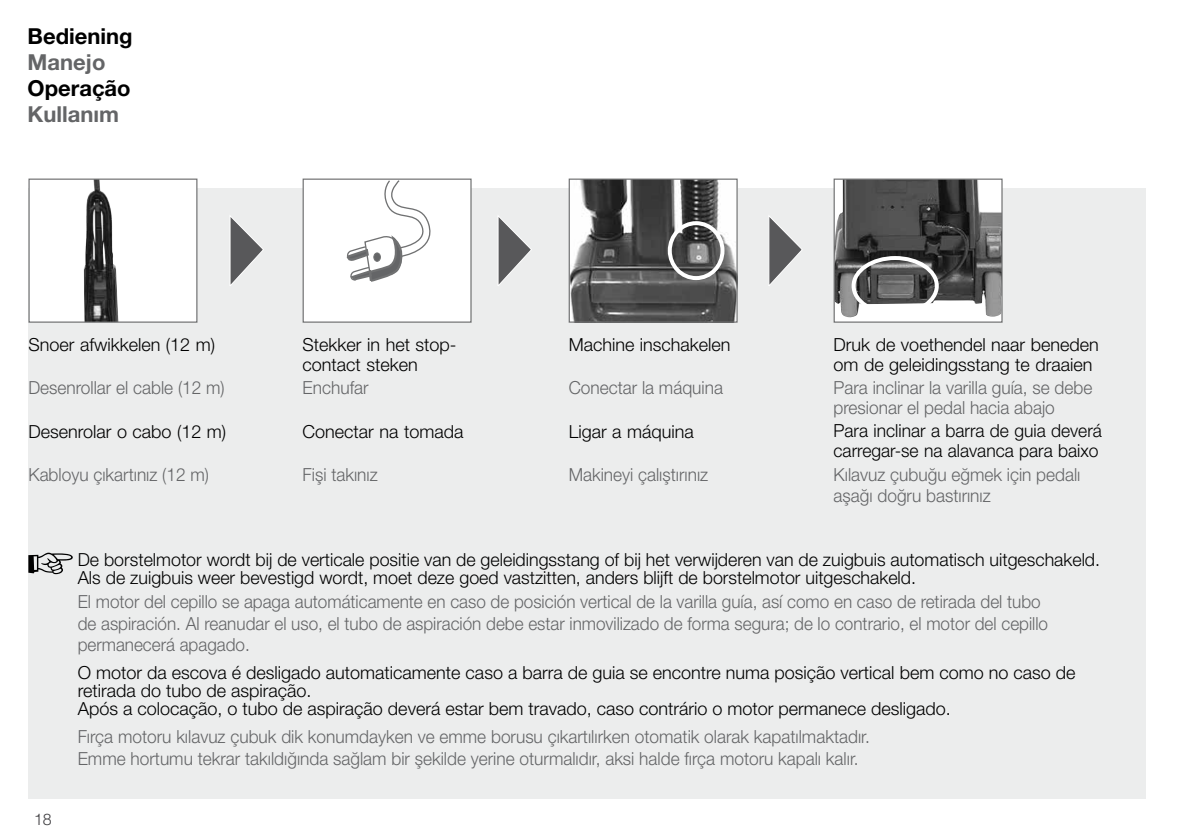
<style>
.page{position:relative;width:1191px;height:840px;background:#fff}
.page>*{position:absolute;margin:0;border:0;box-sizing:border-box;transform-origin:0 0}
.t1{font:700 22px "Helvetica Neue LT Pro";color:#000}
.t2{font:700 22px "Helvetica Neue LT Pro";color:#646567}
.t3{font:300 18px/20px "Helvetica Neue LT Pro";color:#000}
.t4{font:300 18px/21.6px "Helvetica Neue LT Pro";color:#646567;scale:.96 1}
.t5{font:300 18px/21.6px "Helvetica Neue LT Pro";color:#646567;scale:.95 1}
.t6{font:300 16px "Helvetica Neue LT Pro";color:#3e3d40}
</style>
<div class="page">
<div style="left:28px;top:189px;width:1117px;height:609px;background:#eceded"></div>
<img style="left:570px;top:180px;width:165px;height:140px">
<div style="left:568px;top:178px;width:169px;height:144px;border:1px solid #707172"></div>
<div style="left:29px;top:179px;width:168px;height:143px;background:#fff"></div>
<img style="left:84px;top:180px;width:35px;height:140px">
<div style="left:28px;top:178px;width:169px;height:144px;border:1px solid #707172"></div>
<div style="left:303px;top:179px;width:168px;height:143px;background:#fff"></div>
<svg style="left:346px;top:180px;width:85px;height:102px"></svg>
<div style="left:374px;top:253px;width:6px;height:8px;background:#646567;border-radius:50%"></div>
<div style="left:373px;top:252px;width:8px;height:9px;border:1px solid #707172;border-radius:50%"></div>
<div style="left:302px;top:178px;width:169px;height:144px;border:1px solid #707172"></div>
<svg style="left:230px;top:216px;width:34px;height:70px"></svg>
<svg style="left:498px;top:216px;width:34px;height:70px"></svg>
<svg style="left:768px;top:216px;width:34px;height:70px"></svg>
<div style="left:668px;top:221px;width:56px;height:59px;border:4px solid #fff;border-radius:50%"></div>
<svg style="left:28px;top:552px;width:45px;height:22px"></svg>
<div style="left:834px;top:179px;width:168px;height:143px;background:#fff"></div>
<img style="left:835px;top:180px;width:165px;height:137px">
<div style="left:833px;top:178px;width:169px;height:144px;border:1px solid #707172"></div>
<div style="left:851px;top:256px;width:87px;height:59px;border:4px solid #fff;border-radius:50%"></div>
<p class="t1" style="left:28px;top:23px;width:107px">Bediening</p>
<p class="t2" style="left:28px;top:49px;width:79px">Manejo</p>
<p class="t1" style="left:28px;top:75px;width:105px">Operação</p>
<p class="t2" style="left:28px;top:101px;width:93px">Kullanım</p>
<p class="t3" style="left:28px;top:333px;width:188px">Snoer afwikkelen (12 m)</p>
<p class="t3" style="left:302px;top:333px;width:155px">Stekker in het stop&shy;contact steken</p>
<p class="t3" style="left:568px;top:333px;width:163px">Machine inschakelen</p>
<p class="t3" style="left:833px;top:333px;width:267px">Druk de voethendel naar beneden om de geleidingsstang te draaien</p>
<p class="t4" style="left:28px;top:376px;width:206px">Desenrollar el cable (12 m)</p>
<p class="t4" style="left:302px;top:376px;width:70px">Enchufar</p>
<p class="t4" style="left:568px;top:376px;width:162px">Conectar la máquina</p>
<p class="t4" style="left:833px;top:376px;width:271px;line-height:20px">Para inclinar la varilla guía, se debe presionar el pedal hacia abajo</p>
<p class="t3" style="left:28px;top:420px;width:199px">Desenrolar o cabo (12 m)</p>
<p class="t3" style="left:302px;top:420px;width:162px">Conectar na tomada</p>
<p class="t3" style="left:568px;top:420px;width:127px">Ligar a máquina</p>
<p class="t3" style="left:833px;top:420px;width:270px">Para inclinar a barra de guia deverá carregar-se na alavanca para baixo</p>
<p class="t4" style="left:28px;top:463px;width:190px">Kabloyu çıkartınız (12 m)</p>
<p class="t4" style="left:302px;top:463px;width:80px">Fişi takınız</p>
<p class="t4" style="left:568px;top:463px;width:147px">Makineyi çalıştırınız</p>
<p class="t4" style="left:833px;top:462px;width:259px">Kılavuz çubuğu eğmek için pedalı aşağı doğru bastırınız</p>
<p class="t3" style="left:78px;top:549px;width:1024px;line-height:18px">De borstelmotor wordt bij de verticale positie van de geleidingsstang of bij het verwijderen van de zuigbuis automatisch uitgeschakeld.<br>Als de zuigbuis weer bevestigd wordt, moet deze goed vastzitten, anders blijft de borstelmotor uitgeschakeld.</p>
<p class="t5" style="left:78px;top:590px;width:1023px">El motor del cepillo se apaga automáticamente en caso de posición vertical de la varilla guía, así como en caso de retirada del tubo de aspiración. Al reanudar el uso, el tubo de aspiración debe estar inmovilizado de forma segura; de lo contrario, el motor del cepillo permanecerá apagado.</p>
<p class="t3" style="left:78px;top:662px;width:999px;line-height:18px">O motor da escova é desligado automaticamente caso a barra de guia se encontre numa posição vertical bem como no caso de retirada do tubo de aspiração.<br>Após a colocação, o tubo de aspiração deverá estar bem travado, caso contrário o motor permanece desligado.</p>
<p class="t6" style="left:34px;top:808px;width:19px">18</p>
<p class="t4" style="left:78px;top:725px;width:826px">Fırça motoru kılavuz çubuk dik konumdayken ve emme borusu çıkartılırken otomatik olarak kapatılmaktadır.<br>Emme hortumu tekrar takıldığında sağlam bir şekilde yerine oturmalıdır, aksi halde fırça motoru kapalı kalır.</p>
</div>
